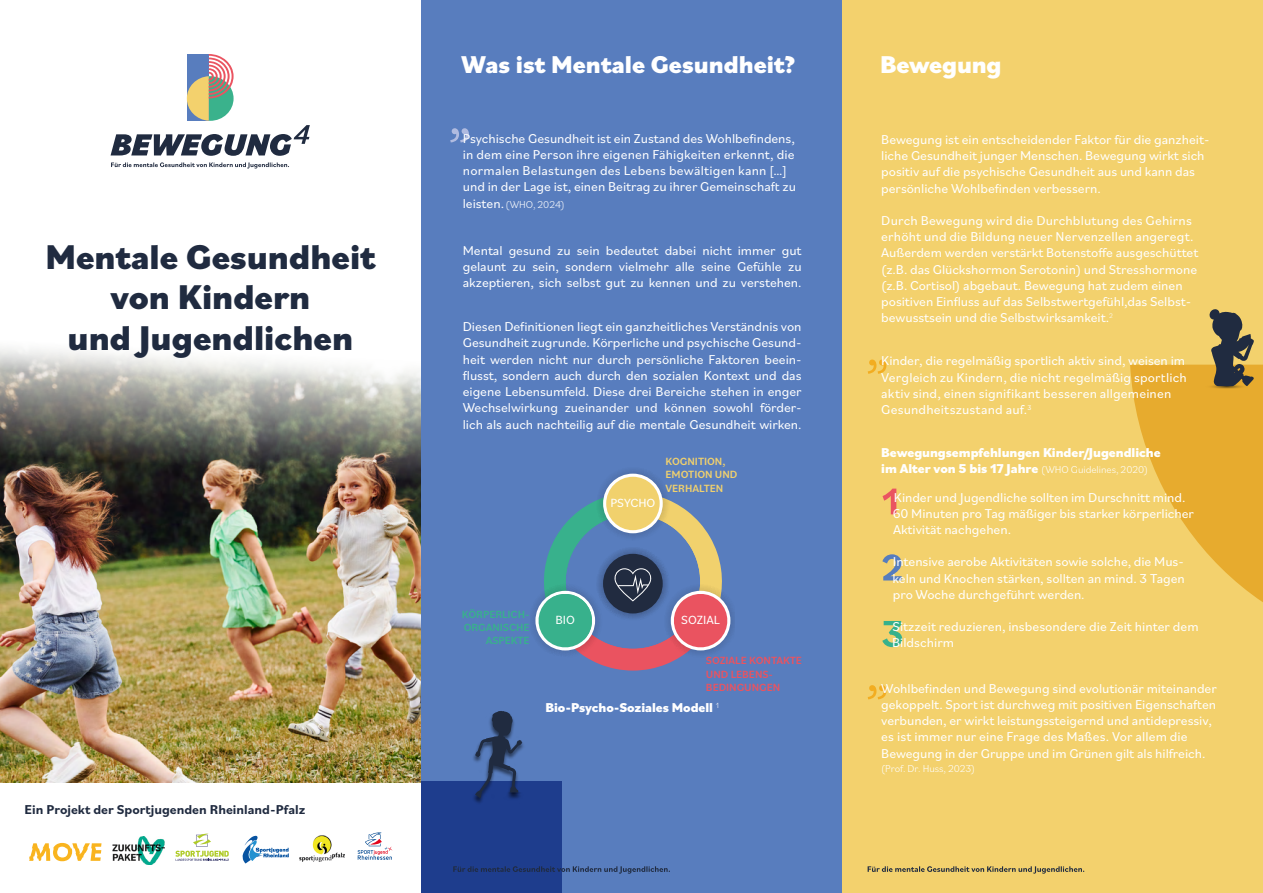
<style>
.page{position:relative;width:1263px;height:893px;background:#fff}
.page>*{position:absolute;margin:0;border:0;box-sizing:border-box;transform-origin:0 0}
.t1{font:800 36px/40.5px "Bilo";color:#202b40;text-align:center}
.t2{font:800 25.5px "Bilo";color:#fff}
.t3{font:13.5px/16.2px "Bilo";letter-spacing:-.005em;color:#fff}
.t4{font:800 13.5px/16.2px "Bilo";letter-spacing:-.005em;color:#fff}
.t5{font:700 13.5px "Bilo";color:#202b40}
.t6{font:12.45px "Bilo";letter-spacing:-.005em;color:#fff}
.t7{font:500 10.95px/13.2px "Bilo";letter-spacing:-.005em;color:#ea5360}
.t8{font:500 10.95px/13.2px "Bilo";letter-spacing:-.005em;color:#f1d16d}
.t9{font:500 10.95px/13.2px "Bilo";letter-spacing:-.005em;color:#38b18c;text-align:right}
.t10{font:300 10.5px "Bilo";letter-spacing:-.005em;color:#fff}
.s1{font-weight:400;font-size:13.5px}
.s2{font-weight:300;font-size:10.5px}
</style>
<div class="page">
<img style="left:0;top:348px;width:421px;height:434px">
<div style="left:842px;top:0;width:421px;height:893px;background:#f3d16d"></div>
<svg style="left:111px;top:54px;width:199px;height:102px"></svg>
<svg style="left:111px;top:162px;width:178px;height:7px"></svg>
<div style="left:421px;top:0;width:421px;height:893px;background:#587dbe"></div>
<div style="left:421px;top:781px;width:141px;height:112px;background:#1e3d8d"></div>
<div style="left:472px;top:711px;width:53px;height:93px;background:#000;opacity:.58"></div>
<svg style="left:475px;top:711px;width:50px;height:87px"></svg>
<img style="left:112px;top:837px;width:52px;height:27px">
<svg style="left:358px;top:832px;width:35px;height:28px"></svg>
<img style="left:300px;top:836px;width:44px;height:25px">
<svg style="left:243px;top:836px;width:46px;height:27px"></svg>
<svg style="left:175px;top:833px;width:54px;height:28px"></svg>
<svg style="left:29px;top:843px;width:73px;height:18px"></svg>
<svg style="left:867px;top:866px;width:217px;height:8px"></svg>
<svg style="left:453px;top:866px;width:217px;height:8px"></svg>
<svg style="left:1130px;top:309px;width:133px;height:293px"></svg>
<svg style="left:450px;top:128px;width:19px;height:14px"></svg>
<svg style="left:868px;top:685px;width:18px;height:14px"></svg>
<svg style="left:532px;top:470px;width:202px;height:201px"></svg>
<svg style="left:882px;top:489px;width:14px;height:25px"></svg>
<svg style="left:882px;top:554px;width:20px;height:26px"></svg>
<svg style="left:882px;top:621px;width:20px;height:26px"></svg>
<svg style="left:868px;top:360px;width:18px;height:14px"></svg>
<h1 class="t1" style="left:45px;top:235px;width:331px">Mentale Gesundheit von Kindern<br>und Jugendlichen</h1>
<p class="t5" style="left:25px;top:800px;width:282px">Ein Projekt der Sportjugenden Rheinland-Pfalz</p>
<h2 class="t2" style="left:461px;top:47px;width:335px">Was ist Mentale Gesundheit?</h2>
<h2 class="t2" style="left:880px;top:47px;width:123px">Bewegung</h2>
<p class="t3" style="left:463px;top:130px;width:335px">Psychische Gesundheit ist ein Zustand des Wohlbefindens, in dem eine Person ihre eigenen Fähigkeiten erkennt, die normalen Belastungen des Lebens bewältigen kann […] und in der Lage ist, einen Beitrag zu ihrer Gemeinschaft zu</p>
<p class="t10" style="left:463px;top:197px;width:103px"><span class="s1">leisten.</span>(WHO, 2024)</p>
<p class="t3" style="left:463px;top:242px;width:340px;text-align:justify">Mental gesund zu sein bedeutet dabei nicht immer gut gelaunt zu sein, sondern vielmehr alle seine Gefühle zu akzeptieren, sich selbst gut zu kennen und zu verstehen.</p>
<p class="t3" style="left:463px;top:318px;width:340px;text-align:justify">Diesen Definitionen liegt ein ganzheitliches Verständnis von Gesundheit zugrunde. Körperliche und psychische Gesund&shy;heit werden nicht nur durch persönliche Faktoren beein&shy;flusst, sondern auch durch den sozialen Kontext und das eigene Lebensumfeld. Diese drei Bereiche stehen in enger Wechselwirkung zueinander und können sowohl förder&shy;lich als auch nachteilig auf die mentale Gesundheit wirken.</p>
<p class="t6" style="left:610px;top:494px;width:47px">PSYCHO</p>
<p class="t8" style="left:666px;top:455px;width:73px">KOGNITION,<br>EMOTION UND<br>VERHALTEN</p>
<p class="t9" style="left:462px;top:607px;width:69px">KÖRPERLICH-<br>ORGANISCHE<br>ASPEKTE</p>
<p class="t6" style="left:555px;top:611px;width:21px">BIO</p>
<p class="t6" style="left:681px;top:611px;width:40px">SOZIAL</p>
<p class="t7" style="left:706px;top:654px;width:98px">SOZIALE KONTAKTE<br>UND LEBENS-<br>BEDINGUNGEN</p>
<p class="t4" style="left:545px;top:699px;width:175px">Bio-Psycho-Soziales Modell <sup>1</sup></p>
<p class="t3" style="left:881px;top:131px;width:330px">Bewegung ist ein entscheidender Faktor für die ganzheit&shy;liche Gesundheit junger Menschen. Bewegung wirkt sich positiv auf die psychische Gesundheit aus und kann das persönliche Wohlbefinden verbessern.</p>
<p class="t3" style="left:881px;top:212px;width:318px">Durch Bewegung wird die Durchblutung des Gehirns erhöht und die Bildung neuer Nervenzellen angeregt.<br>Außerdem werden verstärkt Botenstoffe ausgeschüttet (z.B. das Glückshormon Serotonin) und Stresshormone (z.B. Cortisol) abgebaut. Bewegung hat zudem einen positiven Einfluss auf das Selbstwertgefühl,das Selbst&shy;bewusstsein und die Selbstwirksamkeit.<sup>2</sup></p>
<p class="t3" style="left:881px;top:352px;width:307px">Kinder, die regelmäßig sportlich aktiv sind, weisen im Vergleich zu Kindern, die nicht regelmäßig sportlich aktiv sind, einen signifikant besseren allgemeinen Gesundheitszustand auf.<sup>3</sup></p>
<p class="t4" style="left:881px;top:443px;width:281px">Bewegungsempfehlungen Kinder/Jugendliche im Alter von 5 bis 17 Jahre <span class="s2">(WHO Guidelines, 2020)</span></p>
<p class="t3" style="left:893px;top:488px;width:303px">Kinder und Jugendliche sollten im Durschnitt mind.<br>60 Minuten pro Tag mäßiger bis starker körperlicher<br>Aktivität nachgehen.</p>
<p class="t3" style="left:893px;top:553px;width:294px;text-align:justify">Intensive aerobe Aktivitäten sowie solche, die Mus&shy;keln und Knochen stärken, sollten an mind. 3 Tagen pro Woche durchgeführt werden.</p>
<p class="t3" style="left:892px;top:618px;width:308px">Sitzzeit reduzieren, insbesondere die Zeit hinter dem<br>Bildschirm</p>
<p class="t3" style="left:881px;top:679px;width:337px">Wohlbefinden und Bewegung sind evolutionär miteinander gekoppelt. Sport ist durchweg mit positiven Eigenschaften verbunden, er wirkt leistungssteigernd und antidepressiv, es ist immer nur eine Frage des Maßes. Vor allem die Bewegung in der Gruppe und im Grünen gilt als hilfreich.</p>
<p class="t10" style="left:881px;top:762px;width:95px">(Prof. Dr. Huss, 2023)</p>
</div>
